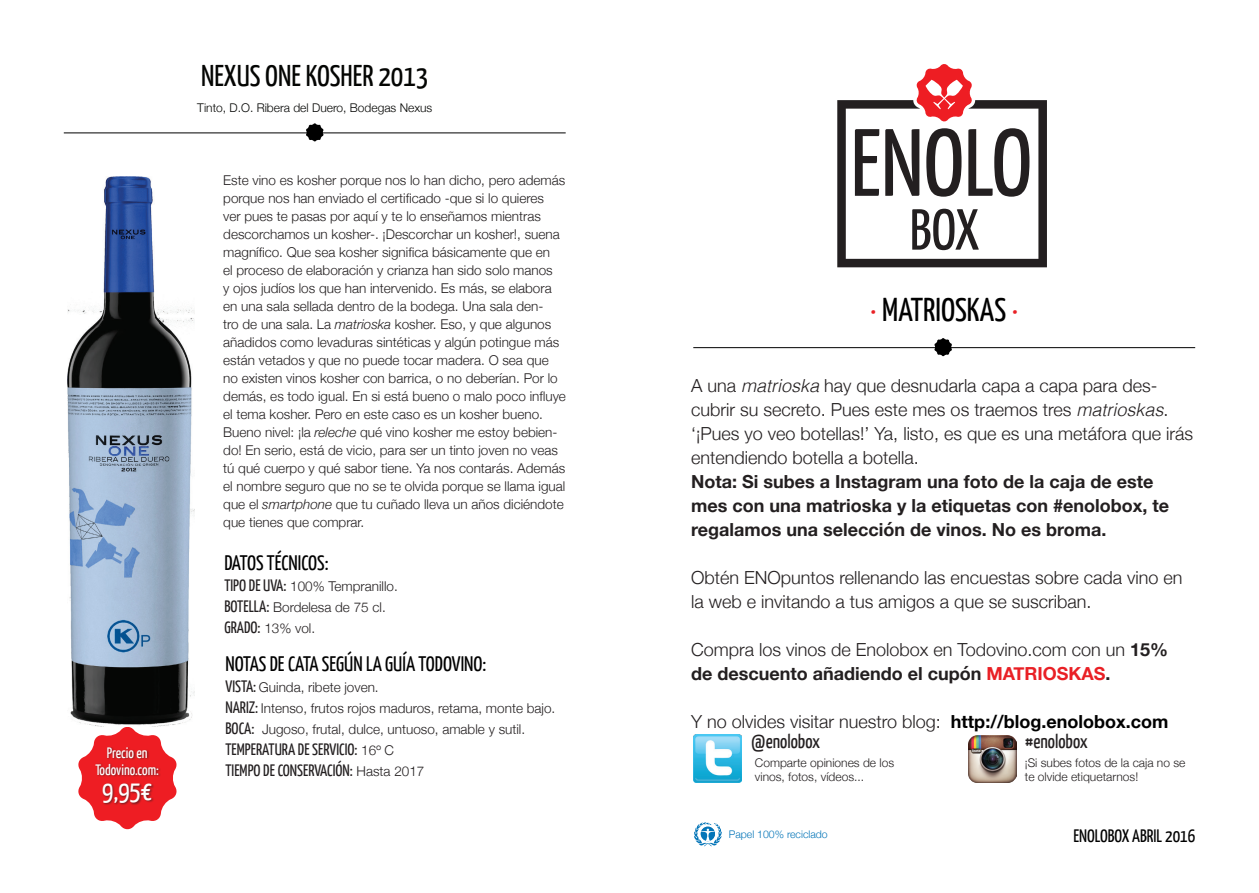
<style>
.page{position:relative;width:1259px;height:893px;background:#fff}
.page>*{position:absolute;margin:0;border:0;box-sizing:border-box;transform-origin:0 0}
.t1{font:33px "Yanone Kaffeesatz";color:#000}
.t2{font:30px "Yanone Kaffeesatz";color:#040503}
.t3{font:27px "Yanone Kaffeesatz";color:#fff}
.t4{font:21px "Yanone Kaffeesatz";color:#000}
.t5{font:19.5px "Yanone Kaffeesatz";color:#231f20}
.t6{font:300 18px/24px "Helvetica Neue";color:#231f20}
.t7{font:700 18px/24px "Helvetica Neue";color:#231f20}
.t8{font:18px "Yanone Kaffeesatz";color:#000}
.t9{font:16.5px/21px "Yanone Kaffeesatz";color:#231f20}
.t10{font:15px/16.5px "Yanone Kaffeesatz";color:#fff;text-align:center}
.t11{font:300 13.5px/18px "Helvetica Neue";color:#231f20}
.t12{font:300 12px/14.4px "Helvetica Neue";color:#231f20}
.t13{font:300 12px "Helvetica Neue";color:#040503}
.t14{font:300 10.5px "Helvetica Neue";color:#0475b8}
.s1{font-style:italic}
.s2{font-family:"Yanone Kaffeesatz";font-weight:400;font-size:16.5px}
.s3{font-family:"Helvetica Neue";font-weight:300;font-size:13.5px}
.s4{color:#e92025}
.s5{font-family:"Helvetica";font-style:italic}
.s6{font-weight:700}
.s7{font-weight:700;color:#e92025}
.s8{font-weight:700;color:#000}
</style>
<div class="page">
<svg style="left:837px;top:64px;width:210px;height:203px"></svg>
<hr style="left:693px;top:347px;width:502px;height:1px;background:#000">
<svg style="left:934px;top:338px;width:18px;height:18px"></svg>
<hr style="left:64px;top:133px;width:502px;height:1px;background:#000">
<svg style="left:306px;top:123px;width:17px;height:18px"></svg>
<svg style="left:694px;top:822px;width:28px;height:24px"></svg>
<svg style="left:78px;top:727px;width:98px;height:102px"></svg>
<div style="left:95px;top:747px;width:67px;height:59px;background:#231f20;opacity:.6"></div>
<img style="left:693px;top:735px;width:48px;height:48px">
<img style="left:968px;top:735px;width:48px;height:48px">
<img style="left:67px;top:177px;width:128px;height:549px">
<p class="t10" style="left:95px;top:744px;width:65px">Precio en<br>Todovino.com:</p>
<h3 class="t3" style="left:102px;top:774px;width:51px">9,95€</h3>
<h2 class="t2" style="left:201px;top:57px;width:229px">NEXUS ONE KOSHER 2013</h2>
<p class="t13" style="left:197px;top:98px;width:237px">Tinto, D.O. Ribera del Duero, Bodegas Nexus</p>
<p class="t11" style="left:223px;top:170px;width:344px">Este vino es kosher porque nos lo han dicho, pero además porque nos han enviado el certificado -que si lo quieres<br>ver pues te pasas por aquí y te lo enseñamos mientras descorchamos un kosher-. ¡Descorchar un kosher!, suena magnífico. Que sea kosher significa básicamente que en<br>el proceso de elaboración y crianza han sido solo manos<br>y ojos judíos los que han intervenido. Es más, se elabora en una sala sellada dentro de la bodega. Una sala den-<br>tro de una sala. La <span class="s1">matrioska</span> kosher. Eso, y que algunos añadidos como levaduras sintéticas y algún potingue más están vetados y que no puede tocar madera. O sea que no existen vinos kosher con barrica, o no deberían. Por lo demás, es todo igual. En si está bueno o malo poco influye el tema kosher. Pero en este caso es un kosher bueno.<br>Bueno nivel: ¡la <span class="s1">releche</span> qué vino kosher me estoy bebien&shy;do! En serio, está de vicio, para ser un tinto joven no veas tú qué cuerpo y qué sabor tiene. Ya nos contarás. Además el nombre seguro que no se te olvida porque se llama igual que el <span class="s1">smartphone</span> que tu cuñado lleva un años diciéndote que tienes que comprar.</p>
<h3 class="t4" style="left:224px;top:550px;width:106px">DATOS TÉCNICOS:</h3>
<p class="t11" style="left:224px;top:575px;width:175px;line-height:21px"><span class="s2">TIPO DE UVA:</span> 100% Tempranillo.<br><span class="s2">BOTELLA:</span> Bordelesa de 75 cl.<br><span class="s2">GRADO:</span> 13% vol.</p>
<h3 class="t4" style="left:225px;top:650px;width:262px">NOTAS DE CATA SEGÚN LA GUÍA TODOVINO:</h3>
<p class="t11" style="left:225px;top:675px;width:331px;line-height:21px"><span class="s2">VISTA:</span> Guinda, ribete joven.<br><span class="s2">NARIZ:</span> Intenso, frutos rojos maduros, retama, monte bajo.<br><span class="s2">BOCA:</span> Jugoso, frutal, dulce, untuoso, amable y sutil.</p>
<p class="t9" style="left:225px;top:738px;width:200px">TEMPERATURA DE SERVICIO: <span class="s3">16º C<br></span>TIEMPO DE CONSERVACIÓN: <span class="s3">Hasta 2017</span></p>
<h1 class="t1" style="left:870px;top:289px;width:150px"><span class="s4">·</span> MATRIOSKAS <span class="s4">·</span></h1>
<h3 class="t6" style="left:691px;top:372px;width:503px">A una <span class="s5">matrioska</span> hay que desnudarla capa a capa para des&shy;cubrir su secreto. Pues este mes os traemos tres <span class="s5">matrioskas</span>. ‘¡Pues yo veo botellas!’ Ya, listo, es que es una metáfora que irás entendiendo botella a botella.</h3>
<h3 class="t7" style="left:691px;top:470px;width:479px">Nota: Si subes a Instagram una foto de la caja de este mes con una matrioska y la etiquetas con #enolobox, te regalamos una selección de vinos. No es broma.</h3>
<h3 class="t6" style="left:691px;top:564px;width:493px">Obtén ENOpuntos rellenando las encuestas sobre cada vino en la web e invitando a tus amigos a que se suscriban.</h3>
<h3 class="t6" style="left:691px;top:636px;width:478px">Compra los vinos de Enolobox en Todovino.com con un <span class="s6">15% de descuento añadiendo el cupón</span> <span class="s7">MATRIOSKAS</span><span class="s6">.</span></h3>
<h3 class="t6" style="left:691px;top:708px;width:479px">Y no olvides visitar nuestro blog: <span class="s8">http://blog.enolobox.com</span></h3>
<h3 class="t5" style="left:751px;top:729px;width:70px">@enolobox</h3>
<p class="t12" style="left:755px;top:754px;width:141px">Comparte opiniones de los vinos, fotos, vídeos...</p>
<h3 class="t5" style="left:1025px;top:729px;width:64px">#enolobox</h3>
<p class="t12" style="left:1025px;top:754px;width:162px">¡Si subes fotos de la caja no se te olvide etiquetarnos!</p>
<p class="t14" style="left:729px;top:826px;width:100px">Papel 100% reciclado</p>
<h3 class="t8" style="left:1073px;top:825px;width:123px">ENOLOBOX ABRIL 2016</h3>
</div>
